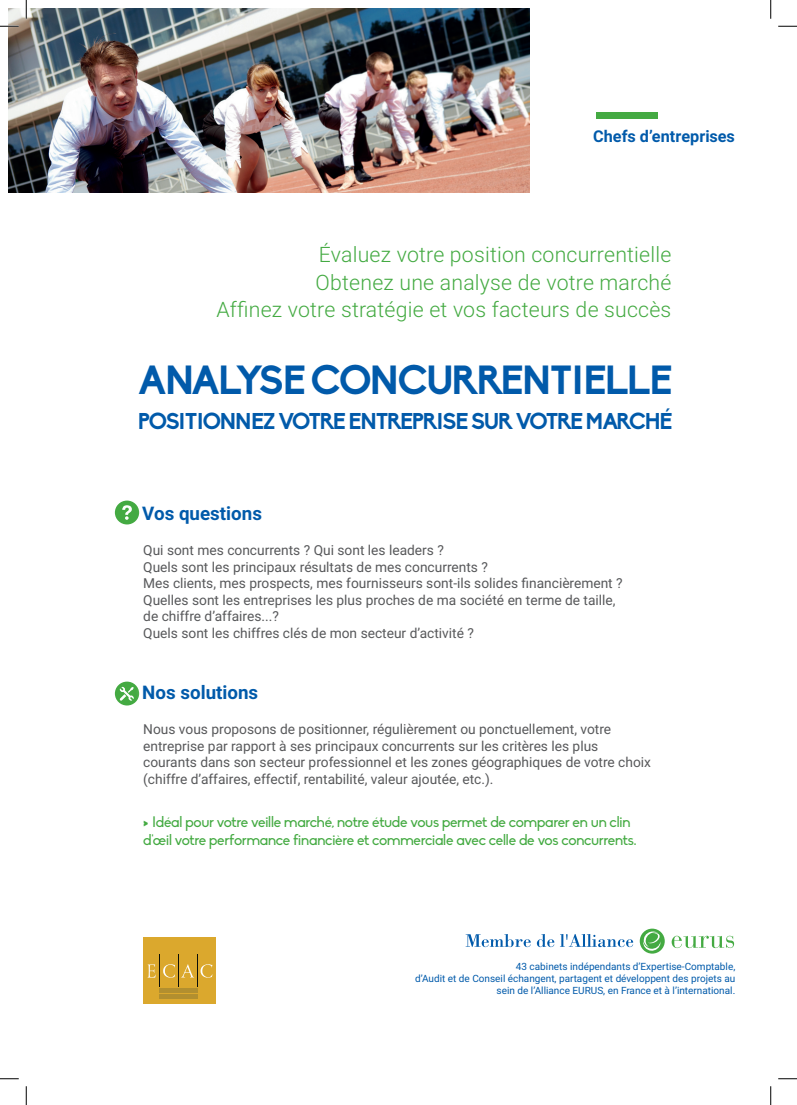
<style>
.page{position:relative;width:797px;height:1105px;background:#fff}
.page>*{position:absolute;margin:0;border:0;box-sizing:border-box;transform-origin:0 0}
.t1{font:700 40px "Biko";letter-spacing:-.05em;color:#015aaa}
.t2{font:700 22.5px "Biko";letter-spacing:-.06em;color:#015aaa}
.t3{font:300 21.25px/27.5px "Roboto";letter-spacing:.01em;color:#44aa42;text-align:right}
.t4{font:700 18.75px "Roboto";color:#015aaa}
.t5{font:700 16.25px "Roboto";color:#015aaa}
.t6{font:15px/18px "Biko";letter-spacing:-.025em;color:#44aa42}
.t7{font:13.75px/16.5px "Roboto";color:#57585a}
.t8{font:10px/12px "Roboto";color:#015aaa;text-align:right}
.s1{font-weight:900}
</style>
<div class="page">
<div style="left:115px;top:681px;width:24px;height:25px;background:#44aa42;border-radius:50%"></div>
<svg style="left:120px;top:687px;width:14px;height:14px"></svg>
<svg style="left:115px;top:500px;width:20px;height:25px"></svg>
<svg style="left:671px;top:936px;width:63px;height:12px"></svg>
<svg style="left:639px;top:929px;width:25px;height:25px"></svg>
<svg style="left:465px;top:934px;width:65px;height:13px"></svg>
<svg style="left:537px;top:934px;width:17px;height:13px"></svg>
<svg style="left:560px;top:934px;width:73px;height:13px"></svg>
<img style="left:9px;top:9px;width:520px;height:184px">
<div style="left:136px;top:678px;width:129px;height:29px;background:#fff"></div>
<div style="left:596px;top:112px;width:61px;height:6px;background:#44aa42"></div>
<div style="left:143px;top:937px;width:72px;height:67px;background:#dba82d"></div>
<svg style="left:147px;top:964px;width:9px;height:14px"></svg>
<svg style="left:163px;top:964px;width:12px;height:14px"></svg>
<svg style="left:182px;top:964px;width:12px;height:13px"></svg>
<svg style="left:200px;top:964px;width:12px;height:14px"></svg>
<hr style="left:159px;top:988px;width:39px;height:4px;background:#b28f2f">
<hr style="left:159px;top:995px;width:39px;height:4px;background:#b28f2f">
<hr style="left:198px;top:954px;width:1px;height:33px;background:#0c0f09">
<hr style="left:179px;top:954px;width:1px;height:33px;background:#0c0f09">
<hr style="left:159px;top:954px;width:1px;height:33px;background:#0c0f09">
<svg style="left:0;top:25px;width:19px;height:2px"></svg>
<svg style="left:778px;top:25px;width:19px;height:2px"></svg>
<svg style="left:0;top:1078px;width:19px;height:1px"></svg>
<svg style="left:778px;top:1078px;width:19px;height:1px"></svg>
<svg style="left:25px;top:0;width:2px;height:19px"></svg>
<svg style="left:25px;top:1086px;width:2px;height:19px"></svg>
<svg style="left:770px;top:0;width:1px;height:19px"></svg>
<svg style="left:770px;top:1086px;width:1px;height:19px"></svg>
<p class="t5" style="left:593px;top:125px;width:143px">Chefs d’entreprises</p>
<h3 class="t3" style="left:216px;top:240px;width:456px">évaluez votre position concurrentielle<br>Obtenez une analyse de votre marché<br>Affinez votre stratégie et vos facteurs de succès</h3>
<h1 class="t1" style="left:138px;top:356px;width:535px">ANALYSE CONCURRENTIELLE</h1>
<h2 class="t2" style="left:138px;top:407px;width:536px">POSITIONNEZ VOTRE ENTREPRISE SUR VOTRE MARCHÉ</h2>
<h3 class="t4" style="left:142px;top:500px;width:121px">Vos questions</h3>
<p class="t7" style="left:143px;top:542px;width:481px">Qui sont mes concurrents ? Qui sont les leaders ?<br>Quels sont les principaux résultats de mes concurrents ?<br>Mes clients, mes prospects, mes fournisseurs sont-ils solides financièrement ?<br>Quelles sont les entreprises les plus proches de ma société en terme de taille, de chiffre d’affaires...?<br>Quels sont les chiffres clés de mon secteur d’activité ?</p>
<h3 class="t4" style="left:142px;top:679px;width:117px">Nos solutions</h3>
<p class="t7" style="left:143px;top:721px;width:509px">Nous vous proposons de positionner, régulièrement ou ponctuellement, votre entreprise par rapport à ses principaux concurrents sur les critères les plus courants dans son secteur professionnel et les zones géographiques de votre choix (chiffre d’affaires, effectif, rentabilité, valeur ajoutée, etc.).</p>
<p class="t6" style="left:143px;top:813px;width:495px"><span class="s1">&gt;</span> Idéal pour votre veille marché, notre étude vous permet de comparer en un clin d'œil votre performance financière et commerciale avec celle de vos concurrents.</p>
<p class="t8" style="left:415px;top:960px;width:322px">43 cabinets indépendants d’Expertise-Comptable,<br>d’Audit et de Conseil échangent, partagent et développent des projets au sein de l’Alliance EURUS, en France et à l’international.</p>
</div>
